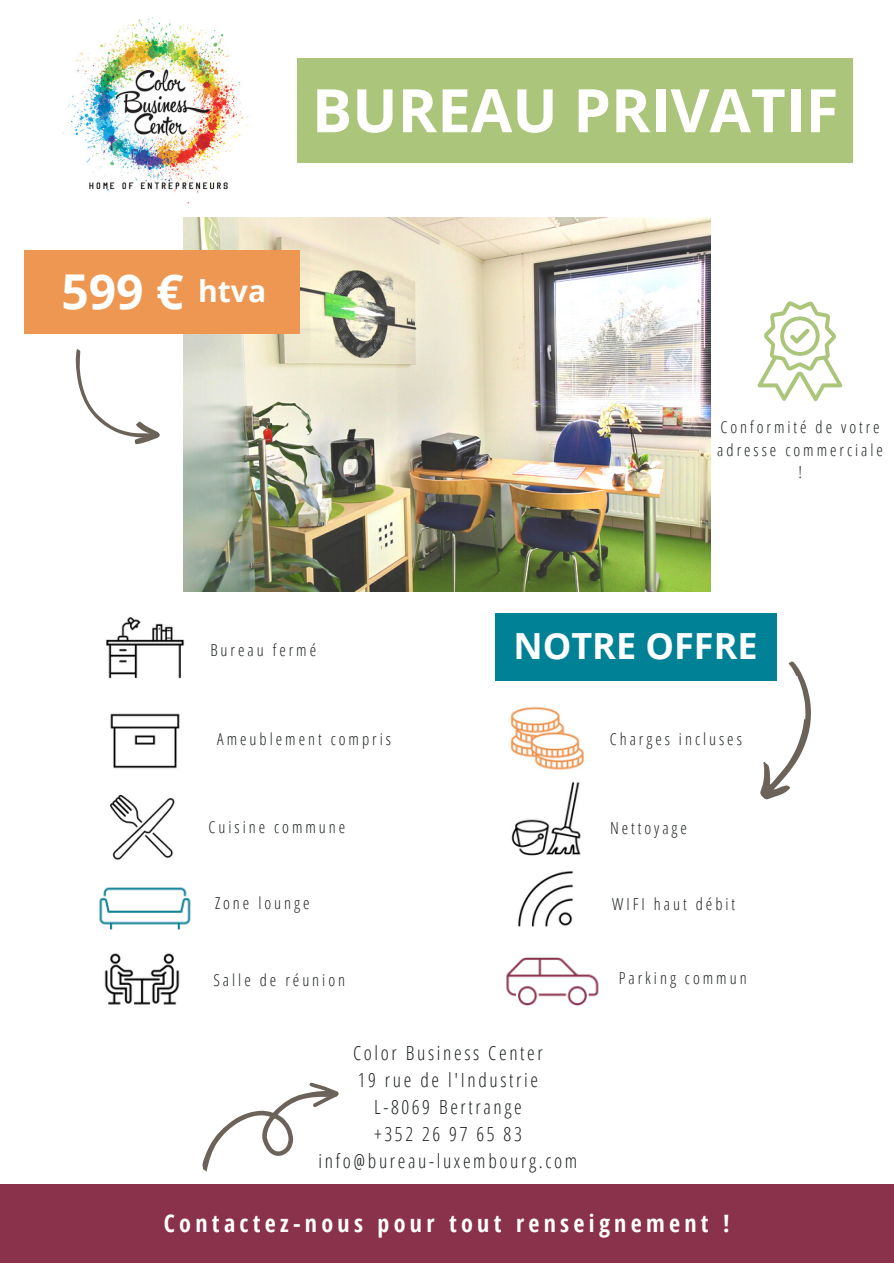
<style>
.page{position:relative;width:894px;height:1264px;background:#fff}
.page>*{position:absolute;margin:0;border:0;box-sizing:border-box;transform-origin:0 0}
.t1{font:700 60px "Open Sans";color:#fff}
.t2{font:700 48px "Open Sans";color:#fff}
.t3{font:700 36px "Open Sans";color:#fff}
.t4{font:700 30px "Open Sans";color:#fff}
.t5{font:700 24px "Open Sans Condensed";letter-spacing:.18em;color:#fff}
.t6{font:300 19.5px "Open Sans Condensed";letter-spacing:.135em;color:#1c2120}
.t7{font:300 16.5px/22.5px "Open Sans Condensed";letter-spacing:.18em;color:#1c2120;text-align:center}
</style>
<div class="page">
<img style="left:183px;top:218px;width:527px;height:373px">
<div style="left:141px;top:250px;width:158px;height:83px;background:#ee9752"></div>
<img style="left:62px;top:17px;width:189px;height:187px">
<div style="left:297px;top:58px;width:555px;height:104px;background:#abc57b"></div>
<div style="left:25px;top:250px;width:170px;height:83px;background:#ee9752"></div>
<img style="left:106px;top:617px;width:79px;height:62px">
<img style="left:511px;top:782px;width:70px;height:74px">
<img style="left:518px;top:871px;width:56px;height:56px">
<img style="left:110px;top:713px;width:70px;height:56px">
<img style="left:110px;top:794px;width:65px;height:66px">
<img style="left:104px;top:953px;width:76px;height:52px">
<div style="left:0;top:1184px;width:893px;height:78px;background:#8a324b"></div>
<div style="left:495px;top:613px;width:281px;height:68px;background:#008196"></div>
<svg style="left:760px;top:660px;width:51px;height:140px"></svg>
<svg style="left:202px;top:1082px;width:137px;height:90px"></svg>
<svg style="left:757px;top:301px;width:85px;height:100px"></svg>
<svg style="left:75px;top:349px;width:85px;height:96px"></svg>
<img style="left:510px;top:706px;width:74px;height:64px">
<img style="left:99px;top:887px;width:92px;height:43px">
<img style="left:506px;top:957px;width:93px;height:49px">
<p class="t1" style="left:312px;top:68px;width:528px">BUREAU PRIVATIF</p>
<p class="t2" style="left:61px;top:258px;width:123px">599 €</p>
<p class="t4" style="left:198px;top:270px;width:69px">htva</p>
<p class="t7" style="left:717px;top:415px;width:167px">Conformité de votre adresse commerciale !</p>
<p class="t7" style="left:210px;top:638px;width:107px">Bureau fermé</p>
<p class="t3" style="left:513px;top:621px;width:245px">NOTRE OFFRE</p>
<p class="t7" style="left:217px;top:727px;width:175px">Ameublement compris</p>
<p class="t7" style="left:609px;top:727px;width:133px">Charges incluses</p>
<p class="t7" style="left:208px;top:815px;width:138px">Cuisine commune</p>
<p class="t7" style="left:610px;top:816px;width:78px">Nettoyage</p>
<p class="t7" style="left:215px;top:891px;width:96px">Zone lounge</p>
<p class="t7" style="left:612px;top:892px;width:124px">WIFI haut débit</p>
<p class="t7" style="left:213px;top:968px;width:133px">Salle de réunion</p>
<p class="t7" style="left:618px;top:966px;width:129px">Parking commun</p>
<p class="t6" style="left:353px;top:1039px;width:191px">Color Business Center</p>
<p class="t6" style="left:358px;top:1066px;width:182px">19 rue de l'Industrie</p>
<p class="t6" style="left:374px;top:1093px;width:149px">L-8069 Bertrange</p>
<p class="t6" style="left:374px;top:1120px;width:149px">+352 26 97 65 83</p>
<p class="t6" style="left:318px;top:1147px;width:260px">info@bureau-luxembourg.com</p>
<p class="t5" style="left:164px;top:1206px;width:567px">Contactez-nous pour tout renseignement !</p>
</div>
